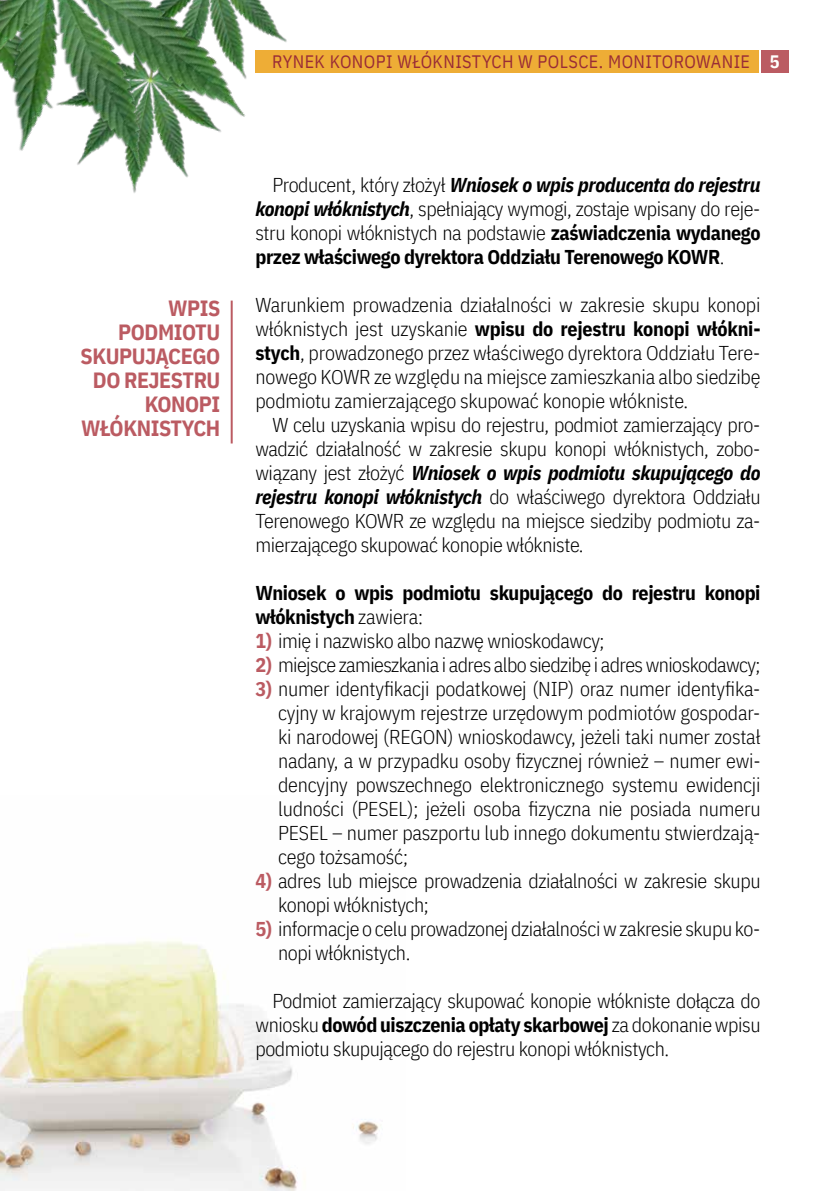
<style>
.page{position:relative;width:840px;height:1191px;background:#fff}
.page>*{position:absolute;margin:0;border:0;box-sizing:border-box;transform-origin:0 0}
.t1{font:700 22px/24px "IBM Plex Sans Cond";letter-spacing:-.02em;color:#bb5b62;text-align:right}
.t2{font:300 20px/24px "IBM Plex Sans Cond";letter-spacing:-.02em;color:#000;text-align:justify}
.t3{font:700 20px/24px "IBM Plex Sans Cond";letter-spacing:-.02em;color:#000}
.t4{font:18px "IBM Plex Sans Cond";letter-spacing:.025em;color:#992c36}
.s1{font-weight:700;color:#fff}
.s2{font-weight:700;font-style:italic}
.s3{font-weight:700}
.s4{font-weight:300}
.s5{font-weight:700;color:#bb5b62}
</style>
<div class="page">
<img style="left:0;top:941px;width:381px;height:250px">
<hr style="left:230px;top:300px;width:2px;height:143px;background:#bb5b62">
<img style="left:0;top:0;width:287px;height:193px">
<div style="left:255px;top:50px;width:503px;height:23px;background:#eead36"></div>
<div style="left:760px;top:50px;width:28px;height:23px;background:#bb5b62"></div>
<p class="t4" style="left:272px;top:48px;width:508px">RYNEK KONOPI WŁÓKNISTYCH W POLSCE. MONITOROWANIE <span class="s1">5</span></p>
<p class="t1" style="left:81px;top:294px;width:141px">WPIS<br>PODMIOTU<br>SKUPUJĄCEGO<br>DO REJESTRU<br>KONOPI<br>WŁÓKNISTYCH</p>
<p class="t2" style="left:255px;top:171px;width:506px;text-indent:17px">Producent, który złożył <span class="s2">Wniosek o wpis producenta do rejestru konopi włóknistych</span>, spełniający wymogi, zostaje wpisany do reje&shy;stru konopi włóknistych na podstawie <span class="s3">zaświadczenia wydanego przez właściwego dyrektora Oddziału Terenowego KOWR</span>.</p>
<p class="t2" style="left:255px;top:291px;width:506px">Warunkiem prowadzenia działalności w zakresie skupu konopi włóknistych jest uzyskanie <span class="s3">wpisu do rejestru konopi włókni&shy;stych</span>, prowadzonego przez właściwego dyrektora Oddziału Tere&shy;nowego KOWR ze względu na miejsce zamieszkania albo siedzibę podmiotu zamierzającego skupować konopie włókniste.</p>
<p class="t2" style="left:255px;top:411px;width:506px;text-indent:17px">W celu uzyskania wpisu do rejestru, podmiot zamierzający pro&shy;wadzić działalność w zakresie skupu konopi włóknistych, zobo&shy;wiązany jest złożyć <span class="s2">Wniosek o wpis podmiotu skupującego do rejestru konopi włóknistych</span> do właściwego dyrektora Oddziału Terenowego KOWR ze względu na miejsce siedziby podmiotu za&shy;mierzającego skupować konopie włókniste.</p>
<p class="t3" style="left:255px;top:579px;width:506px">Wniosek o wpis podmiotu skupującego do rejestru konopi włóknistych <span class="s4">zawiera:</span></p>
<p class="t2" style="left:255px;top:627px;width:350px"><span class="s5">1)</span> imię i nazwisko albo nazwę wnioskodawcy;</p>
<p class="t2" style="left:255px;top:651px;width:506px"><span class="s5">2)</span> miejsce zamieszkania i adres albo siedzibę i adres wnioskodawcy;</p>
<p class="t2" style="left:278px;top:675px;width:483px;text-indent:-23px"><span class="s5">3)</span> numer identyfikacji podatkowej (NIP) oraz numer identyfika&shy;cyjny w krajowym rejestrze urzędowym podmiotów gospodar&shy;ki narodowej (REGON) wnioskodawcy, jeżeli taki numer został nadany, a w przypadku osoby fizycznej również – numer ewi&shy;dencyjny powszechnego elektronicznego systemu ewidencji ludności (PESEL); jeżeli osoba fizyczna nie posiada numeru PESEL – numer paszportu lub innego dokumentu stwierdzają&shy;cego tożsamość;</p>
<p class="t2" style="left:278px;top:867px;width:483px;text-indent:-23px"><span class="s5">4)</span> adres lub miejsce prowadzenia działalności w zakresie skupu konopi włóknistych;</p>
<p class="t2" style="left:278px;top:915px;width:483px;text-indent:-23px"><span class="s5">5)</span> informacje o celu prowadzonej działalności w zakresie skupu ko&shy;nopi włóknistych.</p>
<p class="t2" style="left:255px;top:987px;width:506px;text-indent:17px">Podmiot zamierzający skupować konopie włókniste dołącza do wniosku <span class="s3">dowód uiszczenia opłaty skarbowej</span> za dokonanie wpisu podmiotu skupującego do rejestru konopi włóknistych.</p>
</div>
